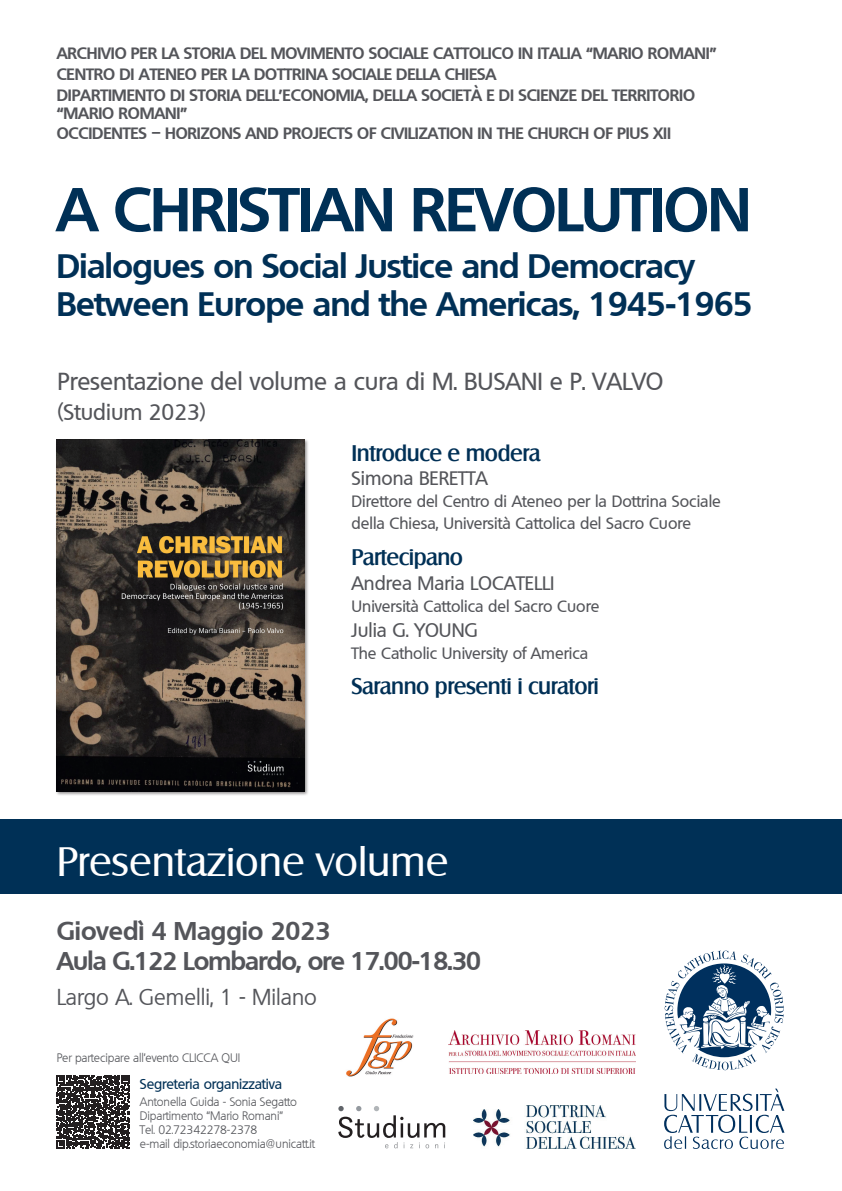
<style>
.page{position:relative;width:842px;height:1191px;background:#fff}
.page>*{position:absolute;margin:0;border:0;box-sizing:border-box;transform-origin:0 0}
.Titolo{font:700 60px "Quebec";letter-spacing:-.015em;color:#003056}
.Evento{font:40px "Salzburg";color:#fff}
.Sottotitolo{font:700 33px/38px "Quebec";letter-spacing:-.015em;color:#003056}
.Aula-ora{font:700 25px "Quebec";letter-spacing:-.03em;color:#54555a}
.Data{font:700 25px "Quebec";color:#54555a}
.professore{font:500 24px "Quebec";color:#54555a}
.Titolo_3{font:500 22px "Salzburg";letter-spacing:-.02em;color:#003056}
.Luogo{font:22px "Quebec";color:#54555a}
.professore-2{font:500 22px "Quebec";color:#54555a}
.professore-3{font:500 19px "Quebec";color:#54555a}
.Uni{font:700 16px/18px "Quebec";letter-spacing:-.01em;color:#54555a}
.professore-4{font:500 16px/22px "Quebec";color:#54555a}
.info_tit{font:500 14px "Quebec";letter-spacing:-.01em;color:#003056}
.info{font:300 12px/14px "Quebec";letter-spacing:-.01em;color:#54555a}
</style>
<div class="page">
<div style="left:0;top:819px;width:842px;height:75px;background:#003056"></div>
<svg style="left:664px;top:950px;width:120px;height:120px"></svg>
<svg style="left:664px;top:1088px;width:120px;height:61px"></svg>
<div style="left:55px;top:439px;width:254px;height:357px;background:#231f20;opacity:.5"></div>
<img style="left:56px;top:439px;width:248px;height:352px">
<img style="left:448px;top:1030px;width:187px;height:43px">
<svg style="left:338px;top:1106px;width:107px;height:42px"></svg>
<img style="left:474px;top:1105px;width:161px;height:43px">
<img style="left:346px;top:1018px;width:68px;height:59px">
<svg style="left:57px;top:1075px;width:73px;height:73px"></svg>
<p class="Uni" style="left:57px;top:44px;width:661px">ARCHIVIO PER LA STORIA DEL MOVIMENTO SOCIALE CATTOLICO IN ITALIA “MARIO ROMANI”</p>
<p class="Uni" style="left:57px;top:64px;width:441px">CENTRO DI ATENEO PER LA DOTTRINA SOCIALE DELLA CHIESA</p>
<p class="Uni" style="left:57px;top:85px;width:640px">DIPARTIMENTO DI STORIA DELL’ECONOMIA, DELLA SOCIETÀ E DI SCIENZE DEL TERRITORIO “MARIO ROMANI”</p>
<p class="Uni" style="left:57px;top:124px;width:616px">OCCIDENTES – HORIZONS AND PROJECTS OF CIVILIZATION IN THE CHURCH OF PIUS XII</p>
<p class="Titolo" style="left:57px;top:170px;width:696px">A CHRISTIAN REVOLUTION</p>
<p class="Sottotitolo" style="left:57px;top:246px;width:698px">Dialogues on Social Justice and Democracy<br>Between Europe and the Americas, 1945-1965</p>
<p class="professore" style="left:58px;top:366px;width:607px">Presentazione del volume a cura di M. BUSANI e P. VALVO</p>
<p class="professore-2" style="left:58px;top:398px;width:150px">(Studium 2023)</p>
<p class="Titolo_3" style="left:351px;top:439px;width:190px">Introduce e modera</p>
<p class="professore-3" style="left:351px;top:466px;width:138px">Simona BERETTA</p>
<p class="professore-4" style="left:351px;top:490px;width:371px">Direttore del Centro di Ateneo per la Dottrina Sociale della Chiesa, Università Cattolica del Sacro Cuore</p>
<p class="Titolo_3" style="left:351px;top:544px;width:113px">Partecipano</p>
<p class="professore-3" style="left:351px;top:570px;width:204px">Andrea Maria LOCATELLI</p>
<p class="professore-4" style="left:351px;top:595px;width:249px">Università Cattolica del Sacro Cuore</p>
<p class="professore-3" style="left:351px;top:617px;width:128px">Julia G. YOUNG</p>
<p class="professore-4" style="left:351px;top:641px;width:238px">The Catholic University of America</p>
<p class="Titolo_3" style="left:351px;top:673px;width:249px">Saranno presenti i curatori</p>
<p class="Evento" style="left:57px;top:837px;width:393px">Presentazione volume</p>
<p class="Data" style="left:57px;top:914px;width:275px">Giovedì 4 Maggio 2023</p>
<p class="Aula-ora" style="left:57px;top:944px;width:426px">Aula G.122 Lombardo, ore 17.00-18.30</p>
<p class="Luogo" style="left:57px;top:983px;width:262px">Largo A. Gemelli, 1 - Milano</p>
<p class="info" style="left:57px;top:1050px;width:185px">Per partecipare all’evento CLICCA QUI</p>
<p class="info_tit" style="left:140px;top:1075px;width:144px">Segreteria organizzativa</p>
<p class="info" style="left:140px;top:1095px;width:158px">Antonella Guida - Sonia Segatto</p>
<p class="info" style="left:140px;top:1109px;width:145px">Dipartimento “Mario Romani”</p>
<p class="info" style="left:140px;top:1123px;width:177px">Tel. 02.72342278-2378<br>e-mail dip.storiaeconomia@unicatt.it</p>
</div>
